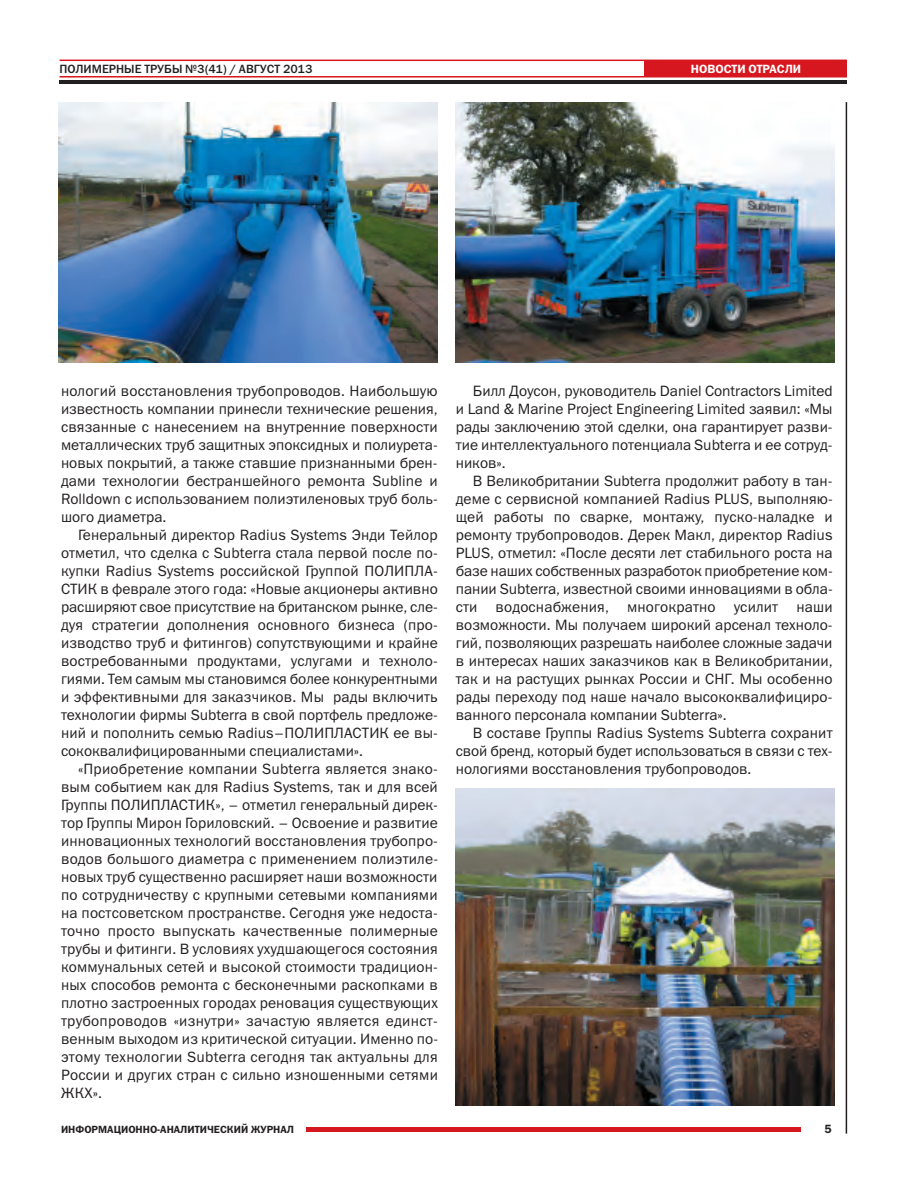
<style>
.page{position:relative;width:915px;height:1191px;background:#fff}
.page>*{position:absolute;margin:0;border:0;box-sizing:border-box;transform-origin:0 0}
.t1{font:15px/18px "Franklin Gothic Book C";color:#231f20;text-align:justify}
.t2{font:12px "Franklin Gothic Medium C";color:#231f20}
.t3{font:12px "Franklin Gothic Demi C";color:#fff}
.t4{font:12px "Franklin Gothic Demi C";color:#231f20}
.t5{font:10.5px "Franklin Gothic Demi C";color:#231f20}
</style>
<div class="page">
<hr style="left:845px;top:102px;width:1px;height:1031px;background:#231f20">
<hr style="left:306px;top:1127px;width:494px;height:4px;background:#d7171f">
<hr style="left:60px;top:76px;width:786px;height:1px;background:#d7171f">
<hr style="left:60px;top:60px;width:786px;height:1px;background:#d7171f">
<hr style="left:60px;top:80px;width:786px;height:3px;background:#231f20">
<div style="left:644px;top:60px;width:202px;height:16px;background:#d7171f"></div>
<img style="left:455px;top:102px;width:378px;height:261px">
<img style="left:59px;top:102px;width:378px;height:261px">
<img style="left:455px;top:788px;width:378px;height:318px">
<p class="t2" style="left:60px;top:62px;width:254px">ПОЛИМЕРНЫЕ ТРУБЫ №3(41) / АВГУСТ 2013</p>
<p class="t3" style="left:690px;top:62px;width:112px">НОВОСТИ ОТРАСЛИ</p>
<p class="t1" style="left:61px;top:382px;width:378px">нологий восстановления трубопроводов. Наибольшую известность компании принесли технические решения, связанные с нанесением на внутренние поверхности металлических труб защитных эпоксидных и полиурета&shy;новых покрытий, а также ставшие признанными брен&shy;дами технологии бестраншейного ремонта Subline и Rolldown с использованием полиэтиленовых труб боль&shy;шого диаметра.</p>
<p class="t1" style="left:61px;top:526px;width:378px;text-indent:17px">Генеральный директор Radius Systems Энди Тейлор отметил, что сделка с Subterra стала первой после по&shy;купки Radius Systems российской Группой ПОЛИПЛА-СТИК в феврале этого года: «Новые акционеры активно расширяют свое присутствие на британском рынке, сле&shy;дуя стратегии дополнения основного бизнеса (про&shy;изводство труб и фитингов) сопутствующими и крайне востребованными продуктами, услугами и техноло&shy;гиями. Тем самым мы становимся более конкурентными и эффективными для заказчиков. Мы рады включить технологии фирмы Subterra в свой портфель предложе&shy;ний и пополнить семью Radius–ПОЛИПЛАСТИК ее вы&shy;сококвалифицированными специалистами».</p>
<p class="t1" style="left:61px;top:760px;width:378px;text-indent:17px">«Приобретение компании Subterra является знако&shy;вым событием как для Radius Systems, так и для всей Группы ПОЛИПЛАСТИК», – отметил генеральный дирек&shy;тор Группы Мирон Гориловский. – Освоение и развитие инновационных технологий восстановления трубопро&shy;водов большого диаметра с применением полиэтиле&shy;новых труб существенно расширяет наши возможности по сотрудничеству с крупными сетевыми компаниями на постсоветском пространстве. Сегодня уже недоста&shy;точно просто выпускать качественные полимерные трубы и фитинги. В условиях ухудшающегося состояния коммунальных сетей и высокой стоимости традицион&shy;ных способов ремонта с бесконечными раскопками в плотно застроенных городах реновация существующих трубопроводов «изнутри» зачастую является единст&shy;венным выходом из критической ситуации. Именно по&shy;этому технологии Subterra сегодня так актуальны для России и других стран с сильно изношенными сетями ЖКХ».</p>
<p class="t5" style="left:61px;top:1122px;width:234px">ИНФОРМАЦИОННО-АНАЛИТИЧЕСКИЙ ЖУРНАЛ</p>
<p class="t1" style="left:455px;top:382px;width:378px;text-indent:17px">Билл Доусон, руководитель Daniel Contractors Limited и Land &amp; Marine Project Engineering Limited заявил: «Мы рады заключению этой сделки, она гарантирует разви&shy;тие интеллектуального потенциала Subterra и ее сотруд&shy;ников».</p>
<p class="t1" style="left:455px;top:472px;width:378px;text-indent:17px">В Великобритании Subterra продолжит работу в тан&shy;деме с сервисной компанией Radius PLUS, выполняю&shy;щей работы по сварке, монтажу, пуско-наладке и ремонту трубопроводов. Дерек Макл, директор Radius PLUS, отметил: «После десяти лет стабильного роста на базе наших собственных разработок приобретение ком&shy;пании Subterra, известной своими инновациями в обла&shy;сти водоснабжения, многократно усилит наши возможности. Мы получаем широкий арсенал техноло&shy;гий, позволяющих разрешать наиболее сложные задачи в интересах наших заказчиков как в Великобритании, так и на растущих рынках России и СНГ. Мы особенно рады переходу под наше начало высококвалифициро&shy;ванного персонала компании Subterra».</p>
<p class="t1" style="left:455px;top:724px;width:378px;text-indent:17px">В составе Группы Radius Systems Subterra сохранит свой бренд, который будет использоваться в связи с тех&shy;нологиями восстановления трубопроводов.</p>
<p class="t4" style="left:824px;top:1122px;width:9px">5</p>
</div>
